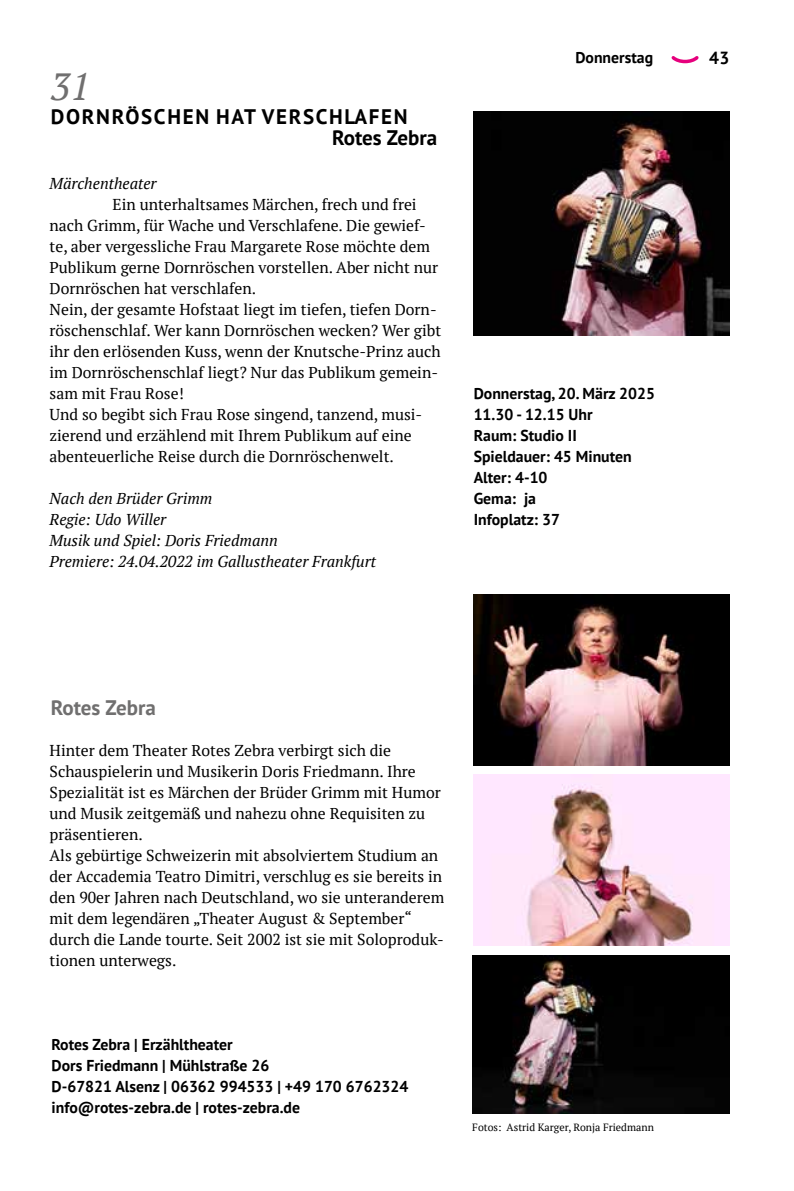
<style>
.page{position:relative;width:794px;height:1191px;background:#fff}
.page>*{position:absolute;margin:0;border:0;box-sizing:border-box;transform-origin:0 0}
.t1{font:italic 37.8px "PT Serif";color:#706f6f}
.t2{font:700 21px/21px "PT Sans";letter-spacing:.08em;color:#000}
.t3{font:700 21px "PT Sans";color:#706f6f}
.t4{font:700 17.5px "PT Sans";color:#000}
.t5{font:15.75px/21px "PT Serif";color:#000}
.t6{font:700 15.75px/21px "PT Sans";color:#000}
.t7{font:italic 15.75px/21px "PT Serif";color:#000}
.t8{font:10.5px "PT Serif";color:#000}
</style>
<div class="page">
<svg style="left:671px;top:56px;width:28px;height:8px"></svg>
<img style="left:473px;top:111px;width:256px;height:225px">
<img style="left:473px;top:775px;width:257px;height:170px">
<img style="left:473px;top:595px;width:256px;height:170px">
<img style="left:473px;top:955px;width:256px;height:158px">
<h1 class="t1" style="left:50px;top:63px;width:41px">31</h1>
<h2 class="t2" style="left:332px;top:106px;width:106px;text-indent:-281px">DORNRÖSCHEN HAT VERSCHLAFEN<br>Rotes Zebra</h2>
<p class="t7" style="left:50px;top:173px;width:109px">Märchentheater</p>
<p class="t5" style="left:50px;top:194px;width:393px;text-indent:63px">Ein unterhaltsames Märchen, frech und frei nach Grimm, für Wache und Verschlafene. Die gewief&shy;te, aber vergessliche Frau Margarete Rose möchte dem Publikum gerne Dornröschen vorstellen. Aber nicht nur Dornröschen hat verschlafen.<br>Nein, der gesamte Hofstaat liegt im tiefen, tiefen Dorn&shy;röschenschlaf. Wer kann Dornröschen wecken? Wer gibt ihr den erlösenden Kuss, wenn der Knutsche-Prinz auch im Dornröschenschlaf liegt? Nur das Publikum gemein&shy;sam mit Frau Rose!<br>Und so begibt sich Frau Rose singend, tanzend, musi&shy;zierend und erzählend mit Ihrem Publikum auf eine abenteuerliche Reise durch die Dornröschenwelt.</p>
<p class="t7" style="left:50px;top:488px;width:328px">Nach den Brüder Grimm<br>Regie: Udo Willer<br>Musik und Spiel: Doris Friedmann<br>Premiere: 24.04.2022 im Gallustheater Frankfurt</p>
<p class="t6" style="left:575px;top:47px;width:79px">Donnerstag</p>
<p class="t4" style="left:709px;top:46px;width:22px">43</p>
<p class="t6" style="left:474px;top:383px;width:183px">Donnerstag, 20. März 2025<br>11.30 - 12.15 Uhr<br>Raum: Studio II<br>Spieldauer: 45 Minuten<br>Alter: 4-10<br>Gema: ja<br>Infoplatz: 37</p>
<h2 class="t3" style="left:51px;top:694px;width:106px">Rotes Zebra</h2>
<p class="t5" style="left:50px;top:740px;width:396px">Hinter dem Theater Rotes Zebra verbirgt sich die Schauspielerin und Musikerin Doris Friedmann. Ihre Spezialität ist es Märchen der Brüder Grimm mit Humor und Musik zeitgemäß und nahezu ohne Requisiten zu präsentieren.<br>Als gebürtige Schweizerin mit absolviertem Studium an der Accademia Teatro Dimitri, verschlug es sie bereits in den 90er Jahren nach Deutschland, wo sie unteranderem mit dem legendären „Theater August &amp; September“ durch die Lande tourte. Seit 2002 ist sie mit Soloproduk&shy;tionen unterwegs.</p>
<p class="t6" style="left:52px;top:1034px;width:358px">Rotes Zebra | Erzähltheater<br>Dors Friedmann | Mühlstraße 26<br>D-67821 Alsenz | 06362 994533 | +49 170 6762324 info@rotes-zebra.de | rotes-zebra.de</p>
<p class="t8" style="left:472px;top:1120px;width:183px">Fotos: Astrid Karger, Ronja Friedmann</p>
</div>
